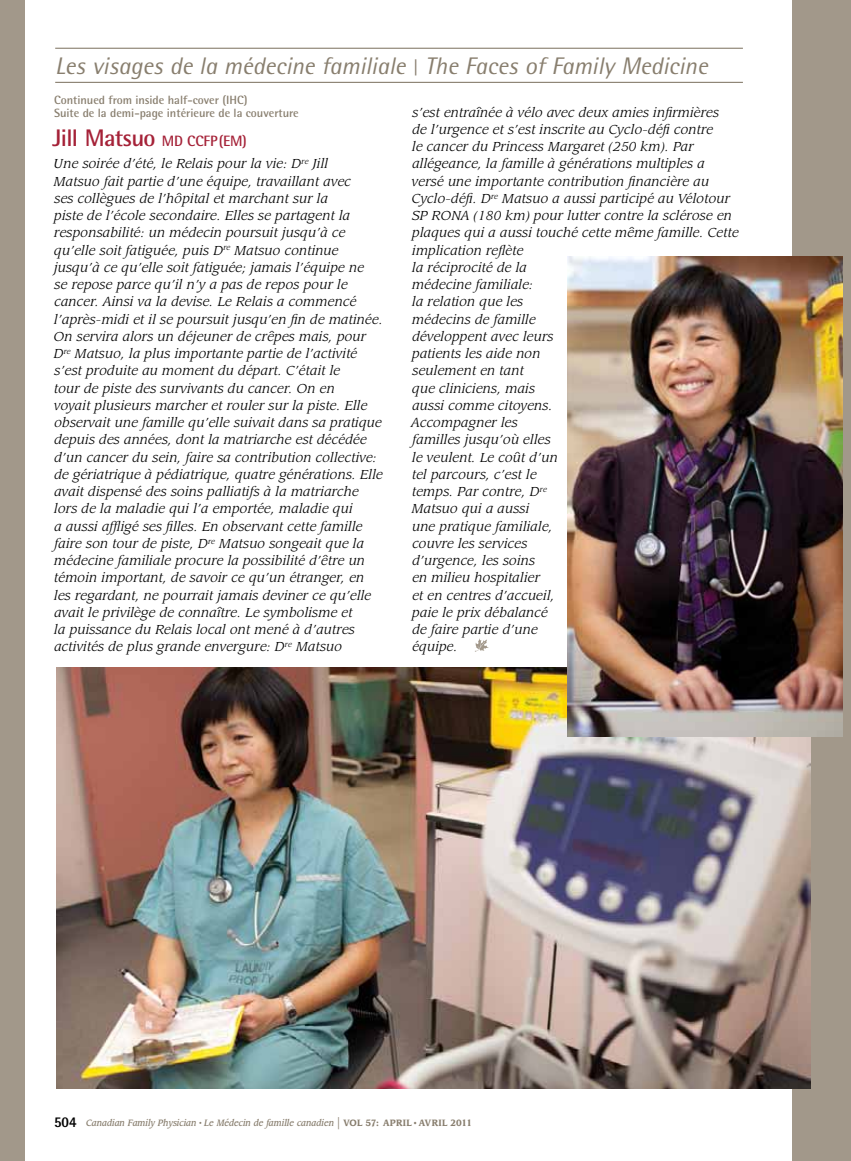
<style>
.page{position:relative;width:851px;height:1161px;background:#fff}
.page>*{position:absolute;margin:0;border:0;box-sizing:border-box;transform-origin:0 0}
.t1{font:italic 24px "Rotis Semi Sans Std";color:#887e6e}
.t2{font:700 24px "Rotis Semi Sans Std";letter-spacing:-.03em;color:#a52238}
.t3{font:italic 12.75px/17.2px "Leawood Std";letter-spacing:.02em;color:#000}
.t4{font:700 12px/13.5px "Rotis Semi Sans Std";color:#887e6e}
.t5{font:italic 500 9px "Leawood Std";color:#887e6e;scale:.9 1}
.s1{font-size:18px}
.s2{font-size:15px}
.s3{font-family:"Rotis Semi Sans Std";font-weight:800;font-style:normal;font-size:15px;color:#000}
.s4{font-weight:400;font-style:normal;font-size:15px}
.s5{font-weight:700;font-style:normal}
.s6{font-family:"Times";font-weight:400;font-style:normal}
</style>
<div class="page">
<div style="left:792px;top:0;width:58px;height:1161px;background:#a2988a"></div>
<svg style="left:475px;top:638px;width:14px;height:14px"></svg>
<div style="left:0;top:0;width:24px;height:1161px;background:#a2988a"></div>
<hr style="left:55px;top:48px;width:687px;height:1px;background:#887e6e">
<hr style="left:55px;top:82px;width:687px;height:1px;background:#887e6e">
<img style="left:57px;top:668px;width:753px;height:421px">
<img style="left:567px;top:256px;width:275px;height:480px">
<h1 class="t1" style="left:55px;top:52px;width:654px">Les visages de la médecine familiale <span class="s1">|</span> The Faces of Family Medicine</h1>
<p class="t4" style="left:54px;top:93px;width:246px">Continued from inside half-cover (IHC)<br>Suite de la demi-page intérieure de la couverture</p>
<p class="t3" style="left:411px;top:104px;width:328px">s’est entraînée à vélo avec deux amies infirmières<br>de l’urgence et s’est inscrite au Cyclo-défi contre<br>le cancer du Princess Margaret (250 km). Par allégeance, la famille à générations multiples a versé une importante contribution financière au<br>Cyclo-défi. D<sup>re</sup> Matsuo a aussi participé au Vélotour<br>SP RONA (180 km) pour lutter contre la sclérose en plaques qui a aussi touché cette même famille. Cette implication reflète<br>la réciprocité de la<br>médecine familiale:<br>la relation que les<br>médecins de famille<br>développent avec leurs<br>patients les aide non<br>seulement en tant<br>que cliniciens, mais<br>aussi comme citoyens.<br>Accompagner les<br>familles jusqu’où elles<br>le veulent. Le coût d’un<br>tel parcours, c’est le<br>temps. Par contre, D<sup>re<br></sup>Matsuo qui a aussi<br>une pratique familiale,<br>couvre les services<br>d’urgence, les soins<br>en milieu hospitalier<br>et en centres d’accueil,<br>paie le prix débalancé<br>de faire partie d’une<br>équipe.</p>
<h1 class="t2" style="left:53px;top:123px;width:196px">Jill Matsuo <span class="s2">MD CCFP(EM)</span></h1>
<p class="t3" style="left:54px;top:155px;width:331px">Une soirée d’été, le Relais pour la vie: D<sup>re</sup> Jill<br>Matsuo fait partie d’une équipe, travaillant avec<br>ses collègues de l’hôpital et marchant sur la<br>piste de l’école secondaire. Elles se partagent la responsabilité: un médecin poursuit jusqu’à ce qu’elle soit fatiguée, puis D<sup>re</sup> Matsuo continue jusqu’à ce qu’elle soit fatiguée; jamais l’équipe ne<br>se repose parce qu’il n’y a pas de repos pour le cancer. Ainsi va la devise. Le Relais a commencé l’après-midi et il se poursuit jusqu’en fin de matinée.<br>On servira alors un déjeuner de crêpes mais, pour D<sup>re</sup> Matsuo, la plus importante partie de l’activité s’est produite au moment du départ. C’était le<br>tour de piste des survivants du cancer. On en<br>voyait plusieurs marcher et rouler sur la piste. Elle observait une famille qu’elle suivait dans sa pratique depuis des années, dont la matriarche est décédée d’un cancer du sein, faire sa contribution collective: de gériatrique à pédiatrique, quatre générations. Elle avait dispensé des soins palliatifs à la matriarche lors de la maladie qui l’a emportée, maladie qui<br>a aussi affligé ses filles. En observant cette famille faire son tour de piste, D<sup>re</sup> Matsuo songeait que la médecine familiale procure la possibilité d’être un témoin important, de savoir ce qu’un étranger, en les regardant, ne pourrait jamais deviner ce qu’elle avait le privilège de connaître. Le symbolisme et<br>la puissance du Relais local ont mené à d’autres activités de plus grande envergure: D<sup>re</sup> Matsuo</p>
<p class="t5" style="left:54px;top:1118px;width:466px"><span class="s3">504</span> Canadian Family Physician <sup>•</sup> Le Médecin de famille canadien <span class="s4">|</span> <span class="s5">VOL 57: APRIL</span> <span class="s6">•</span> <span class="s5">AVRIL 2011</span></p>
</div>
